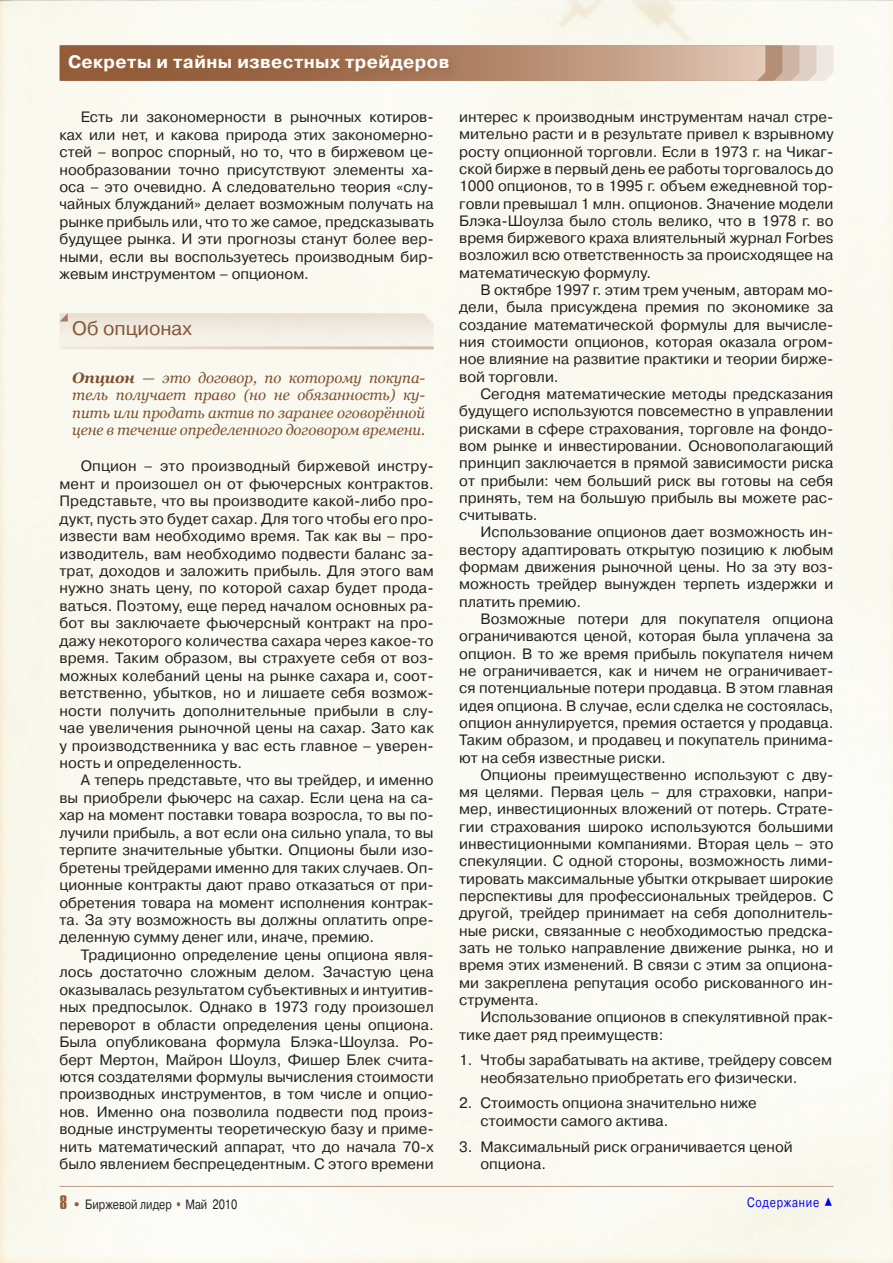
<style>
.page{position:relative;width:893px;height:1263px;background:#fff}
.page>*{position:absolute;margin:0;border:0;box-sizing:border-box;transform-origin:0 0}
.t1{font:19.5px "Pragmatica C";color:#7f4f2e}
.t2{font:700 18px "Pragmatica C";letter-spacing:.025em;color:#fff}
.t3{font:15px/17.2px "Pragmatica C";color:#231f20;text-align:justify}
.t4{font:italic 15px/17.4px "Georgia";letter-spacing:-.005em;color:#7f4f2e;text-align:justify}
.t5{font:13.5px "Pragmatica C";color:#231f20;scale:.8 1}
.t6{font:13.5px "Pragmatica C";letter-spacing:.07em;color:#00f;scale:.8 1}
.s1{font-weight:700}
.s2{font-family:"Compact C";font-weight:700;font-size:19.5px;color:#935d3a}
.s3{font-family:"Compact C";font-weight:700;font-size:16.5px;color:#935d3a}
</style>
<div class="page">
<hr style="left:60px;top:1186px;width:773px;height:1px;background:#be9e89">
<svg style="left:60px;top:45px;width:773px;height:36px;background:#c3a089"></svg>
<div style="left:62px;top:49px;width:397px;height:33px;background:#935d3a;opacity:.75"></div>
<svg style="left:60px;top:313px;width:374px;height:33px;background:#efeadf"></svg>
<svg style="left:825px;top:1197px;width:7px;height:9px"></svg>
<p class="t2" style="left:68px;top:52px;width:383px">Секреты и тайны известных трейдеров</p>
<p class="t3" style="left:60px;top:108px;width:376px;text-indent:21px">Есть ли закономерности в рыночных котиров&shy;ках или нет, и какова природа этих закономерно&shy;стей – вопрос спорный, но то, что в биржевом це&shy;нообразовании точно присутствуют элементы ха&shy;оса – это очевидно. А следовательно теория «слу&shy;чайных блужданий» делает возможным получать на рынке прибыль или, что то же самое, предсказывать будущее рынка. И эти прогнозы станут более вер&shy;ными, если вы воспользуетесь производным бир&shy;жевым инструментом – опционом.</p>
<h1 class="t1" style="left:72px;top:318px;width:121px">Об опционах</h1>
<p class="t4" style="left:72px;top:369px;width:354px"><span class="s1">Опцион</span> — это договор, по которому покупа&shy;тель получает право (но не обязанность) ку&shy;пить или продать актив по заранее оговорённой цене в течение определенного договором времени.</p>
<p class="t3" style="left:60px;top:458px;width:376px;text-indent:21px">Опцион – это производный биржевой инстру&shy;мент и произошел он от фьючерсных контрактов.<br>Представьте, что вы производите какой-либо про&shy;дукт, пусть это будет сахар. Для того чтобы его про&shy;извести вам необходимо время. Так как вы – про&shy;изводитель, вам необходимо подвести баланс за&shy;трат, доходов и заложить прибыль. Для этого вам нужно знать цену, по которой сахар будет прода&shy;ваться. Поэтому, еще перед началом основных ра&shy;бот вы заключаете фьючерсный контракт на про&shy;дажу некоторого количества сахара через какое-то время. Таким образом, вы страхуете себя от воз&shy;можных колебаний цены на рынке сахара и, соот&shy;ветственно, убытков, но и лишаете себя возмож&shy;ности получить дополнительные прибыли в слу&shy;чае увеличения рыночной цены на сахар. Зато как у производственника у вас есть главное – уверен&shy;ность и определенность.</p>
<p class="t3" style="left:60px;top:772px;width:376px;text-indent:21px">А теперь представьте, что вы трейдер, и именно вы приобрели фьючерс на сахар. Если цена на са&shy;хар на момент поставки товара возросла, то вы по&shy;лучили прибыль, а вот если она сильно упала, то вы терпите значительные убытки. Опционы были изо&shy;бретены трейдерами именно для таких случаев. Оп&shy;ционные контракты дают право отказаться от при&shy;обретения товара на момент исполнения контрак&shy;та. За эту возможность вы должны оплатить опре&shy;деленную сумму денег или, иначе, премию.</p>
<p class="t3" style="left:60px;top:946px;width:376px;text-indent:21px">Традиционно определение цены опциона явля&shy;лось достаточно сложным делом. Зачастую цена оказывалась результатом субъективных и интуитив&shy;ных предпосылок. Однако в 1973 году произошел переворот в области определения цены опциона.<br>Была опубликована формула Блэка-Шоулза. Ро&shy;берт Мертон, Майрон Шоулз, Фишер Блек счита&shy;ются создателями формулы вычисления стоимости производных инструментов, в том числе и опцио&shy;нов. Именно она позволила подвести под произ&shy;водные инструменты теоретическую базу и приме&shy;нить математический аппарат, что до начала 70-х было явлением беспрецедентным. С этого времени</p>
<p class="t3" style="left:459px;top:108px;width:376px">интерес к производным инструментам начал стре&shy;мительно расти и в результате привел к взрывному росту опционной торговли. Если в 1973 г. на Чикаг&shy;ской бирже в первый день ее работы торговалось до 1000 опционов, то в 1995 г. объем ежедневной тор&shy;говли превышал 1 млн. опционов. Значение модели Блэка-Шоулза было столь велико, что в 1978 г. во время биржевого краха влиятельный журнал Forbes возложил всю ответственность за происходящее на математическую формулу.</p>
<p class="t3" style="left:459px;top:281px;width:376px;text-indent:21px">В октябре 1997 г. этим трем ученым, авторам мо&shy;дели, была присуждена премия по экономике за создание математической формулы для вычисле&shy;ния стоимости опционов, которая оказала огром&shy;ное влияние на развитие практики и теории бирже&shy;вой торговли.</p>
<p class="t3" style="left:459px;top:385px;width:376px;text-indent:21px">Сегодня математические методы предсказания будущего используются повсеместно в управлении рисками в сфере страхования, торговле на фондо&shy;вом рынке и инвестировании. Основополагающий принцип заключается в прямой зависимости риска от прибыли: чем больший риск вы готовы на себя принять, тем на большую прибыль вы можете рас&shy;считывать.</p>
<p class="t3" style="left:459px;top:524px;width:376px;text-indent:21px">Использование опционов дает возможность ин&shy;вестору адаптировать открытую позицию к любым формам движения рыночной цены. Но за эту воз&shy;можность трейдер вынужден терпеть издержки и платить премию.</p>
<p class="t3" style="left:459px;top:610px;width:376px;text-indent:21px">Возможные потери для покупателя опциона ограничиваются ценой, которая была уплачена за опцион. В то же время прибыль покупателя ничем не ограничивается, как и ничем не ограничивает&shy;ся потенциальные потери продавца. В этом главная идея опциона. В случае, если сделка не состоялась, опцион аннулируется, премия остается у продавца.<br>Таким образом, и продавец и покупатель принима&shy;ют на себя известные риски.</p>
<p class="t3" style="left:459px;top:766px;width:376px;text-indent:21px">Опционы преимущественно используют с дву&shy;мя целями. Первая цель – для страховки, напри&shy;мер, инвестиционных вложений от потерь. Страте&shy;гии страхования широко используются большими инвестиционными компаниями. Вторая цель – это спекуляции. С одной стороны, возможность лими&shy;тировать максимальные убытки открывает широкие перспективы для профессиональных трейдеров. С другой, трейдер принимает на себя дополнитель&shy;ные риски, связанные с необходимостью предска&shy;зать не только направление движение рынка, но и время этих изменений. В связи с этим за опциона&shy;ми закреплена репутация особо рискованного ин&shy;струмента.</p>
<p class="t3" style="left:459px;top:1008px;width:376px;text-indent:21px">Использование опционов в спекулятивной прак&shy;тике дает ряд преимуществ:</p>
<p class="t3" style="left:480px;top:1052px;width:353px;text-indent:-21px">1. Чтобы зарабатывать на активе, трейдеру совсем необязательно приобретать его физически.</p>
<p class="t3" style="left:480px;top:1095px;width:278px;text-indent:-21px">2. Стоимость опциона значительно ниже стоимости самого актива.</p>
<p class="t3" style="left:480px;top:1138px;width:314px;text-indent:-21px">3. Максимальный риск ограничивается ценой опциона.</p>
<p class="t5" style="left:60px;top:1196px;width:224px"><span class="s2">8</span> <span class="s3">•</span> Биржевой лидер <span class="s3">•</span> Май 2010</p>
<p class="t6" style="left:747px;top:1194px;width:92px">Содержание</p>
</div>
